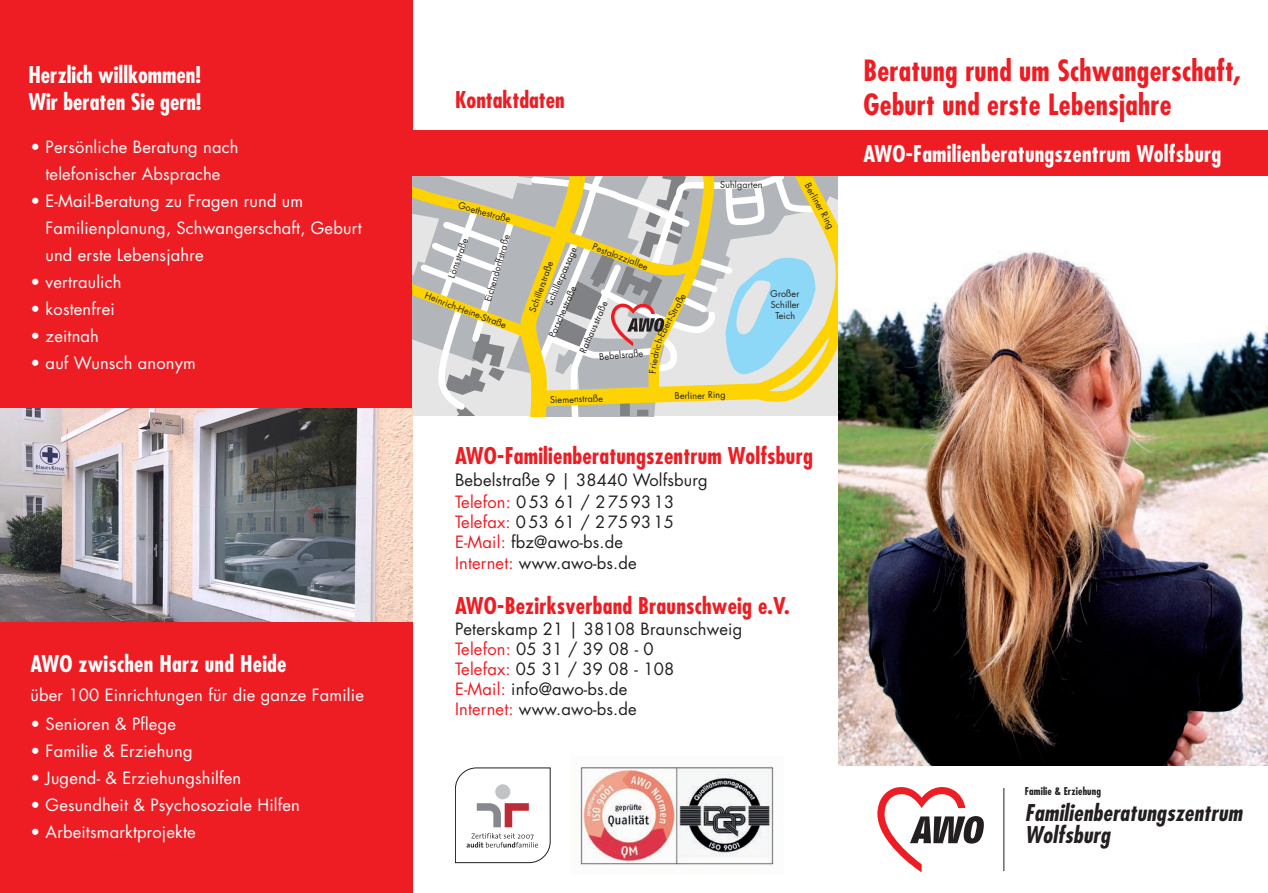
<style>
.page{position:relative;width:1268px;height:893px;background:#fff}
.page>*{position:absolute;margin:0;border:0;box-sizing:border-box;transform-origin:0 0}
.t1{font:700 condensed 28.5px/34.2px "Futura";letter-spacing:.01em;color:#ee1d23}
.t2{font:700 condensed 22.5px/27px "Futura";letter-spacing:.01em;color:#fff}
.t3{font:700 condensed 22.5px "Futura";letter-spacing:.01em;color:#ee1d23}
.t4{font:italic 700 condensed 22.5px/22.5px "Futura";letter-spacing:.01em;color:#231f20}
.t5{font:16.5px/27px "Futura";letter-spacing:.01em;color:#fff;text-align:center}
.t6{font:16.5px/19.8px "Futura";letter-spacing:.01em;color:#231f20}
.t7{font:700 condensed 10.5px "Futura";letter-spacing:.01em;color:#231f20}
.t8{font:9px/10.8px "Futura";color:#231f20;text-align:center}
.s1{color:#ee1d23}
</style>
<div class="page">
<div style="left:0;top:0;width:412px;height:893px;background:#ee1d23"></div>
<svg style="left:455px;top:767px;width:95px;height:96px"></svg>
<img style="left:578px;top:762px;width:196px;height:105px">
<img style="left:838px;top:175px;width:429px;height:590px">
<div style="left:407px;top:130px;width:860px;height:45px;background:#ee1d23"></div>
<hr style="left:1003px;top:788px;width:1px;height:83px;background:#231f20">
<svg style="left:877px;top:787px;width:106px;height:85px"></svg>
<img style="left:0;top:408px;width:412px;height:213px">
<svg style="left:412px;top:176px;width:429px;height:240px;background:#d0cdae"></svg>
<h2 class="t2" style="left:28px;top:61px;width:175px">Herzlich willkommen!<br>Wir beraten Sie gern!</h2>
<p class="t5" style="left:30px;top:133px;width:209px">• Persönliche Beratung nach telefonischer Absprache</p>
<p class="t5" style="left:45px;top:187px;width:317px;text-align:left;text-indent:-15px">• E-Mail-Beratung zu Fragen rund um<br>Familienplanung, Schwangerschaft, Geburt und erste Lebensjahre</p>
<p class="t5" style="left:30px;top:268px;width:92px">• vertraulich</p>
<p class="t5" style="left:30px;top:295px;width:86px">• kostenfrei</p>
<p class="t5" style="left:30px;top:322px;width:70px">• zeitnah</p>
<p class="t5" style="left:30px;top:349px;width:167px">• auf Wunsch anonym</p>
<h2 class="t2" style="left:30px;top:650px;width:257px">AWO zwischen Harz und Heide</h2>
<p class="t5" style="left:30px;top:681px;width:335px">über 100 Einrichtungen für die ganze Familie</p>
<p class="t5" style="left:30px;top:710px;width:147px">• Senioren &amp; Pflege</p>
<p class="t5" style="left:30px;top:737px;width:164px">• Familie &amp; Erziehung</p>
<p class="t5" style="left:30px;top:764px;width:212px">• Jugend- &amp; Erziehungshilfen</p>
<p class="t5" style="left:30px;top:791px;width:271px">• Gesundheit &amp; Psychosoziale Hilfen</p>
<p class="t5" style="left:30px;top:818px;width:167px">• Arbeitsmarktprojekte</p>
<h2 class="t3" style="left:455px;top:86px;width:111px">Kontaktdaten</h2>
<p class="t8" style="left:460px;top:200px;width:55px;rotate:15deg">Goethestraße</p>
<p class="t8" style="left:482px;top:300px;width:71px;rotate:-74deg">Eichendorffstraße</p>
<p class="t8" style="left:446px;top:276px;width:43px;rotate:-70deg">Lönsstraße</p>
<p class="t8" style="left:594px;top:241px;width:60px;rotate:21deg">Pestalozziallee</p>
<p class="t8" style="left:427px;top:290px;width:88px;rotate:21deg">Heinrich-Heine-Straße</p>
<p class="t8" style="left:544px;top:302px;width:64px;rotate:-66deg">Schillerpassage</p>
<p class="t8" style="left:527px;top:310px;width:55px;rotate:-70deg">Schillerstraße</p>
<p class="t8" style="left:546px;top:335px;width:56px;rotate:-66deg">Porschestraße</p>
<p class="t8" style="left:665px;top:316px;width:29px;rotate:-61deg">-Straße</p>
<p class="t8" style="left:577px;top:350px;width:57px;rotate:-66deg">Rathausstraße</p>
<p class="t8" style="left:598px;top:352px;width:46px;rotate:-5deg">Bebelsraße</p>
<p class="t8" style="left:720px;top:180px;width:44px;rotate:-1deg">Suhlgarten</p>
<p class="t8" style="left:811px;top:181px;width:52px;rotate:61deg">Berliner Ring</p>
<p class="t8" style="left:770px;top:289px;width:30px;rotate:-1deg">Großer<br>Schiller<br>Teich</p>
<p class="t8" style="left:549px;top:395px;width:55px;rotate:-2deg">Siemenstraße</p>
<p class="t8" style="left:674px;top:391px;width:52px;rotate:-2deg">Berliner Ring</p>
<h2 class="t3" style="left:455px;top:442px;width:359px">AWO-Familienberatungszentrum Wolfsburg</h2>
<p class="t6" style="left:455px;top:469px;width:254px;line-height:21.9px">Bebelstraße 9 | 38440 Wolfsburg<br><span class="s1">Telefon:</span> 053 61 / 2759313</p>
<p class="t6" style="left:455px;top:512px;width:220px;line-height:20.4px"><span class="s1">Telefax:</span> 053 61 / 2759315<br><span class="s1">E-Mail:</span> fbz@awo-bs.de<br><span class="s1">Internet:</span> www.awo-bs.de</p>
<h2 class="t3" style="left:455px;top:591px;width:336px">AWO-Bezirksverband Braunschweig e.V.</h2>
<p class="t6" style="left:455px;top:620px;width:289px">Peterskamp 21 | 38108 Braunschweig<br><span class="s1">Telefon:</span> 05 31 / 39 08 - 0<br><span class="s1">Telefax:</span> 05 31 / 39 08 - 108<br><span class="s1">E-Mail:</span> info@awo-bs.de<br><span class="s1">Internet:</span> www.awo-bs.de</p>
<h1 class="t1" style="left:863px;top:54px;width:379px">Beratung rund um Schwangerschaft,<br>Geburt und erste Lebensjahre</h1>
<h2 class="t2" style="left:863px;top:140px;width:359px">AWO-Familienberatungszentrum Wolfsburg</h2>
<p class="t7" style="left:1024px;top:784px;width:77px">Familie &amp; Erziehung</p>
<h2 class="t4" style="left:1024px;top:801px;width:219px">Familienberatungszentrum<br>Wolfsburg</h2>
</div>
